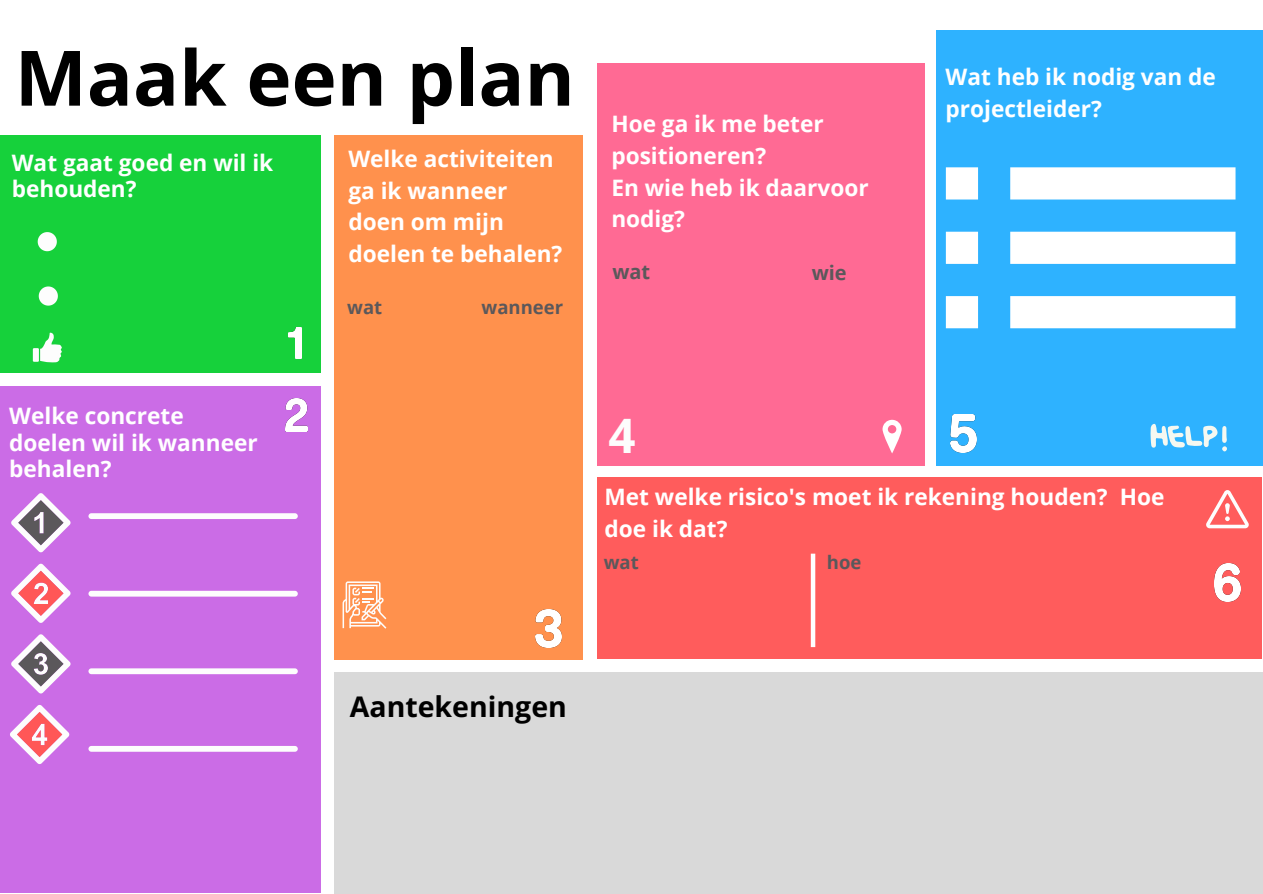
<style>
.page{position:relative;width:1263px;height:894px;background:#fff}
.page>*{position:absolute;margin:0;border:0;box-sizing:border-box;transform-origin:0 0}
.t1{font:700 76.5px "Open Sans";color:#000}
.t2{font:700 47.4px "Open Sans";color:#fdfdfd}
.t3{font:700 28.5px "Open Sans";color:#000}
.t4{font:700 22.65px/31.5px "Open Sans";color:#fff}
.t5{font:700 19.95px "Open Sans";color:#5b585b}
.t6{font:700 18.45px "Open Sans";color:#5b585b}
</style>
<div class="page">
<div style="left:597px;top:477px;width:665px;height:181px;background:#ff5c5c"></div>
<div style="left:0;top:135px;width:321px;height:237px;background:#16d13b"></div>
<hr style="left:811px;top:553px;width:4px;height:94px;background:#fff">
<div style="left:936px;top:30px;width:326px;height:435px;background:#2eb2ff"></div>
<svg style="left:946px;top:167px;width:289px;height:161px;fill:#fff"></svg>
<div style="left:0;top:386px;width:321px;height:506px;background:#cb6ce6"></div>
<div style="left:88px;top:513px;width:210px;height:6px;background:#fdfdfd;border-radius:3px"></div>
<div style="left:88px;top:590px;width:210px;height:6px;background:#fdfdfd;border-radius:3px"></div>
<div style="left:88px;top:668px;width:210px;height:6px;background:#fdfdfd;border-radius:3px"></div>
<div style="left:88px;top:745px;width:210px;height:6px;background:#fdfdfd;border-radius:3px"></div>
<svg style="left:11px;top:493px;width:60px;height:59px"></svg>
<svg style="left:11px;top:563px;width:60px;height:60px"></svg>
<svg style="left:11px;top:634px;width:60px;height:59px"></svg>
<svg style="left:10px;top:705px;width:60px;height:58px"></svg>
<svg style="left:40px;top:332px;width:22px;height:30px"></svg>
<div style="left:33px;top:348px;width:6px;height:13px;background:#fdfdfd"></div>
<svg style="left:1150px;top:423px;width:77px;height:28px"></svg>
<svg style="left:1206px;top:490px;width:43px;height:38px"></svg>
<div style="left:334px;top:135px;width:248px;height:524px;background:#ff914d"></div>
<svg style="left:343px;top:581px;width:43px;height:47px"></svg>
<img style="left:288px;top:327px;width:14px;height:32px">
<img style="left:285px;top:398px;width:23px;height:33px">
<img style="left:535px;top:609px;width:26px;height:38px">
<img style="left:950px;top:414px;width:26px;height:39px">
<img style="left:1215px;top:563px;width:25px;height:38px">
<div style="left:597px;top:63px;width:328px;height:403px;background:#ff6a94"></div>
<svg style="left:882px;top:419px;width:20px;height:34px"></svg>
<svg style="left:38px;top:232px;width:19px;height:19px"></svg>
<svg style="left:39px;top:286px;width:19px;height:19px"></svg>
<div style="left:334px;top:672px;width:929px;height:221px;background:#d9d9d9"></div>
<h1 class="t1" style="left:15px;top:24px;width:562px">Maak een plan</h1>
<p class="t4" style="left:12px;top:148px;width:263px;line-height:26.7px">Wat gaat goed en wil ik behouden?</p>
<p class="t4" style="left:348px;top:142px;width:215px">Welke activiteiten ga ik wanneer doen om mijn doelen te behalen?</p>
<p class="t6" style="left:347px;top:295px;width:37px">wat</p>
<p class="t6" style="left:482px;top:295px;width:83px">wanneer</p>
<p class="t4" style="left:611px;top:108px;width:259px">Hoe ga ik me beter positioneren?<br>En wie heb ik daarvoor nodig?</p>
<p class="t5" style="left:612px;top:257px;width:39px">wat</p>
<p class="t5" style="left:812px;top:258px;width:37px">wie</p>
<p class="t4" style="left:946px;top:60px;width:272px">Wat heb ik nodig van de projectleider?</p>
<p class="t4" style="left:9px;top:402px;width:250px;line-height:26.7px">Welke concrete doelen wil ik wanneer behalen?</p>
<h2 class="t2" style="left:608px;top:402px;width:29px">4</h2>
<p class="t4" style="left:605px;top:480px;width:561px">Met welke risico's moet ik rekening houden? Hoe doe ik dat?</p>
<p class="t6" style="left:604px;top:549px;width:37px">wat</p>
<p class="t6" style="left:827px;top:549px;width:36px">hoe</p>
<p class="t3" style="left:350px;top:686px;width:219px">Aantekeningen</p>
</div>
